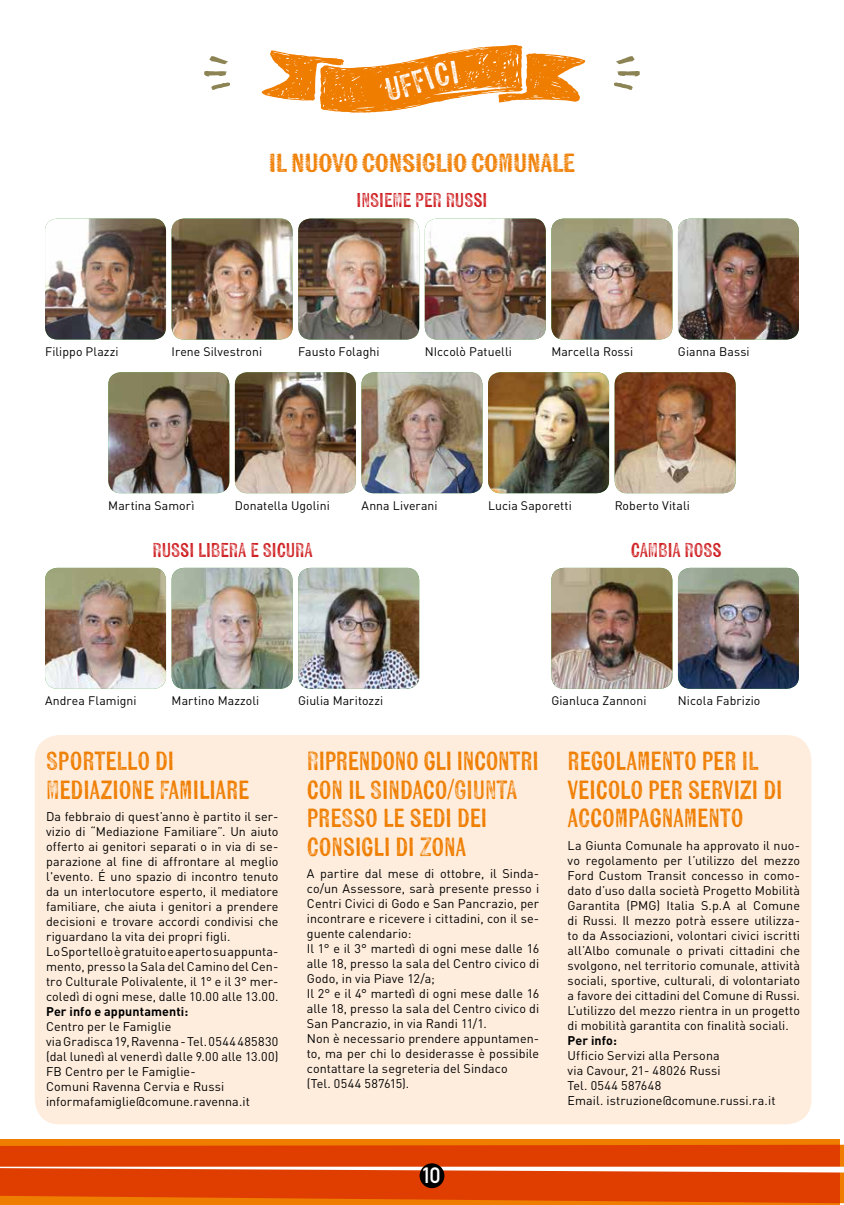
<style>
.page{position:relative;width:844px;height:1205px;background:#fff}
.page>*{position:absolute;margin:0;border:0;box-sizing:border-box;transform-origin:0 0}
.t1{font:26.25px/28.8px "Kiln Sans";letter-spacing:-.005em;color:#ef7d00}
.t2{font:26.25px "Kiln Sans Spiked";letter-spacing:-.015em;color:#ef7d00}
.t3{font:700 21.88px "DIN Alternate";color:#fff}
.t4{font:20px "Kiln Sans";color:#cd171a}
.t5{font:12.5px/15px "DINOT";letter-spacing:.005em;color:#000}
.t6{font:700 12.5px "DINOT";letter-spacing:.005em;color:#000}
.t7{font:12.25px "DINOT";letter-spacing:.005em;color:#000}
</style>
<div class="page">
<div style="left:35px;top:735px;width:776px;height:389px;background:#feeddd;border-radius:25px"></div>
<div style="left:0;top:1139px;width:839px;height:66px;background:#ef7d00"></div>
<svg style="left:0;top:1144px;width:843px;height:3px"></svg>
<svg style="left:614px;top:82px;width:18px;height:8px"></svg>
<svg style="left:616px;top:56px;width:18px;height:8px"></svg>
<svg style="left:617px;top:71px;width:23px;height:5px"></svg>
<svg style="left:211px;top:82px;width:19px;height:8px"></svg>
<svg style="left:209px;top:56px;width:19px;height:8px"></svg>
<svg style="left:204px;top:71px;width:23px;height:5px"></svg>
<svg style="left:0;top:1147px;width:844px;height:57px;background:#e34e0f"></svg>
<div style="left:419px;top:1163px;width:25px;height:25px;background:#000;border-radius:50%"></div>
<img style="left:45px;top:219px;width:121px;height:120px">
<img style="left:45px;top:568px;width:121px;height:121px">
<img style="left:171px;top:219px;width:121px;height:120px">
<img style="left:171px;top:568px;width:121px;height:121px">
<img style="left:298px;top:219px;width:121px;height:120px">
<img style="left:298px;top:568px;width:121px;height:121px">
<img style="left:424px;top:219px;width:121px;height:120px">
<img style="left:551px;top:219px;width:121px;height:120px">
<img style="left:551px;top:568px;width:121px;height:121px">
<img style="left:677px;top:219px;width:121px;height:120px">
<img style="left:677px;top:568px;width:121px;height:121px">
<img style="left:108px;top:372px;width:121px;height:121px">
<img style="left:235px;top:372px;width:121px;height:121px">
<img style="left:361px;top:372px;width:121px;height:121px">
<img style="left:488px;top:372px;width:121px;height:121px">
<img style="left:614px;top:372px;width:121px;height:121px">
<svg style="left:261px;top:45px;width:324px;height:68px"></svg>
<h1 class="t2" style="left:269px;top:146px;width:308px">IL NUOVO CONSIGLIO COMUNALE</h1>
<h3 class="t4" style="left:356px;top:188px;width:132px">INSIEME PER RUSSI</h3>
<p class="t7" style="left:45px;top:344px;width:75px">Filippo Plazzi</p>
<p class="t7" style="left:171px;top:344px;width:92px">Irene Silvestroni</p>
<p class="t7" style="left:298px;top:344px;width:83px">Fausto Folaghi</p>
<p class="t7" style="left:424px;top:344px;width:89px">NIccolò Patuelli</p>
<p class="t7" style="left:551px;top:344px;width:83px">Marcella Rossi</p>
<p class="t7" style="left:677px;top:344px;width:73px">Gianna Bassi</p>
<p class="t7" style="left:108px;top:498px;width:88px">Martina Samorì</p>
<p class="t7" style="left:235px;top:498px;width:96px">Donatella Ugolini</p>
<p class="t7" style="left:361px;top:498px;width:78px">Anna Liverani</p>
<p class="t7" style="left:488px;top:498px;width:85px">Lucia Saporetti</p>
<p class="t7" style="left:614px;top:498px;width:77px">Roberto Vitali</p>
<h3 class="t4" style="left:152px;top:537px;width:162px">RUSSI LIBERA E SICURA</h3>
<h3 class="t4" style="left:630px;top:537px;width:82px">CAMBIA ROSS</h3>
<p class="t7" style="left:45px;top:693px;width:93px">Andrea Flamigni</p>
<p class="t7" style="left:171px;top:693px;width:89px">Martino Mazzoli</p>
<p class="t7" style="left:298px;top:693px;width:86px">Giulia Maritozzi</p>
<p class="t7" style="left:551px;top:693px;width:97px">Gianluca Zannoni</p>
<p class="t7" style="left:677px;top:693px;width:84px">Nicola Fabrizio</p>
<h1 class="t1" style="left:46px;top:746px;width:205px">SPORTELLO DI<br>MEDIAZIONE FAMILIARE</h1>
<p class="t5" style="left:46px;top:808px;width:234px">Da febbraio di quest’anno è partito il ser&shy;vizio di “Mediazione Familiare”. Un aiuto offerto ai genitori separati o in via di se&shy;parazione al fine di affrontare al meglio l'evento. É uno spazio di incontro tenuto da un interlocutore esperto, il mediatore familiare, che aiuta i genitori a prendere decisioni e trovare accordi condivisi che riguardano la vita dei propri figli.<br>Lo Sportello è gratuito e aperto su appunta&shy;mento, presso la Sala del Camino del Cen&shy;tro Culturale Polivalente, il 1° e il 3° mer&shy;coledì di ogni mese, dalle 10.00 alle 13.00.</p>
<p class="t6" style="left:46px;top:1003px;width:144px">Per info e appuntamenti:</p>
<p class="t5" style="left:46px;top:1018px;width:234px">Centro per le Famiglie<br>via Gradisca 19, Ravenna - Tel. 0544 485830 (dal lunedì al venerdì dalle 9.00 alle 13.00)<br>FB Centro per le Famiglie-<br>Comuni Ravenna Cervia e Russi informafamiglie@comune.ravenna.it</p>
<h1 class="t1" style="left:307px;top:746px;width:233px">RIPRENDONO GLI INCONTRI<br>CON IL SINDACO/GIUNTA<br>PRESSO LE SEDI DEI<br>CONSIGLI DI ZONA</h1>
<p class="t5" style="left:307px;top:866px;width:234px">A partire dal mese di ottobre, il Sinda&shy;co/un Assessore, sarà presente presso i Centri Civici di Godo e San Pancrazio, per incontrare e ricevere i cittadini, con il se&shy;guente calendario:<br>Il 1° e il 3° martedì di ogni mese dalle 16 alle 18, presso la sala del Centro civico di Godo, in via Piave 12/a;<br>Il 2° e il 4° martedì di ogni mese dalle 16 alle 18, presso la sala del Centro civico di San Pancrazio, in via Randi 11/1.<br>Non è necessario prendere appuntamen&shy;to, ma per chi lo desiderasse è possibile contattare la segreteria del Sindaco<br>(Tel. 0544 587615).</p>
<h2 class="t3" style="left:421px;top:1159px;width:20px">10</h2>
<h1 class="t1" style="left:567px;top:746px;width:216px">REGOLAMENTO PER IL<br>VEICOLO PER SERVIZI DI<br>ACCOMPAGNAMENTO</h1>
<p class="t5" style="left:567px;top:837px;width:234px;text-align:justify">La Giunta Comunale ha approvato il nuo&shy;vo regolamento per l’utilizzo del mezzo Ford Custom Transit concesso in como&shy;dato d’uso dalla società Progetto Mobilità Garantita (PMG) Italia S.p.A al Comune di Russi. Il mezzo potrà essere utilizza&shy;to da Associazioni, volontari civici iscritti all’Albo comunale o privati cittadini che svolgono, nel territorio comunale, attività sociali, sportive, culturali, di volontariato a favore dei cittadini del Comune di Russi.<br>L’utilizzo del mezzo rientra in un progetto di mobilità garantita con finalità sociali.</p>
<p class="t6" style="left:567px;top:1032px;width:51px">Per info:</p>
<p class="t5" style="left:567px;top:1047px;width:209px">Ufficio Servizi alla Persona<br>via Cavour, 21- 48026 Russi<br>Tel. 0544 587648<br>Email. istruzione@comune.russi.ra.it</p>
</div>
